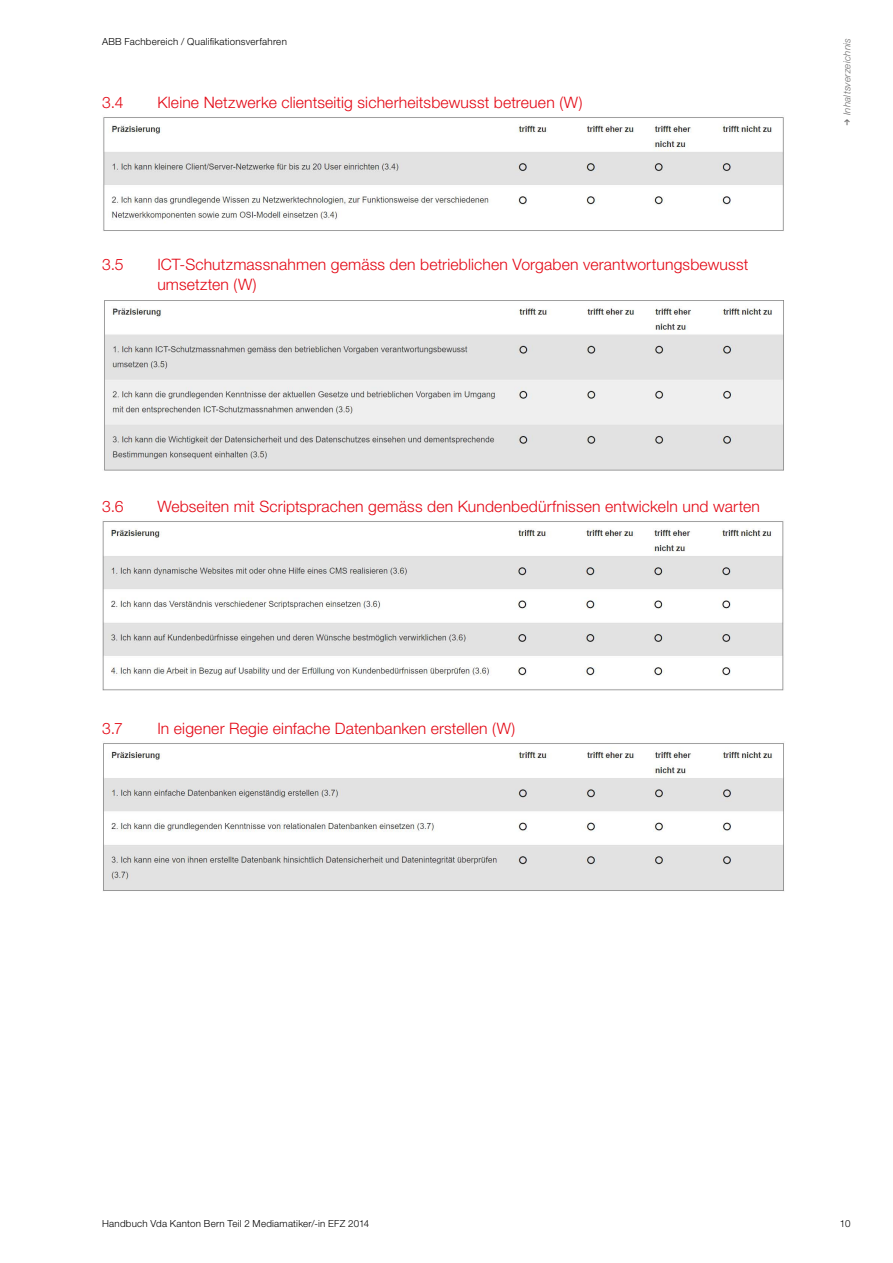
<style>
.page{position:relative;width:893px;height:1263px;background:#fff}
.page>*{position:absolute;margin:0;border:0;box-sizing:border-box;transform-origin:0 0}
.t1{font:300 15.75px/20.2px "Helvetica Neue LT Std";letter-spacing:.01em;color:#e30613}
.t2{font:300 9.75px "Helvetica Neue LT Std";letter-spacing:.025em;color:#000}
.t3{font:italic 300 9.75px "Helvetica Neue LT Std";letter-spacing:.015em;color:#706f6f}
</style>
<div class="page">
<img style="left:103px;top:117px;width:681px;height:114px">
<img style="left:104px;top:300px;width:680px;height:171px">
<img style="left:102px;top:521px;width:682px;height:170px">
<img style="left:103px;top:743px;width:681px;height:148px">
<p class="t2" style="left:102px;top:36px;width:186px">ABB Fachbereich / Qualifikationsverfahren</p>
<p class="t1" style="left:102px;top:92px;width:23px">3.4</p>
<p class="t1" style="left:157px;top:92px;width:427px">Kleine Netzwerke clientseitig sicherheitsbewusst betreuen (W)</p>
<p class="t1" style="left:102px;top:254px;width:23px">3.5</p>
<p class="t1" style="left:157px;top:254px;width:592px">ICT-Schutzmassnahmen gemäss den betrieblichen Vorgaben verantwortungsbewusst umsetzten (W)</p>
<p class="t1" style="left:102px;top:496px;width:23px">3.6</p>
<p class="t1" style="left:157px;top:496px;width:604px">Webseiten mit Scriptsprachen gemäss den Kundenbedürfnissen entwickeln und warten</p>
<p class="t1" style="left:102px;top:718px;width:23px">3.7</p>
<p class="t1" style="left:157px;top:718px;width:360px">In eigener Regie einfache Datenbanken erstellen (W)</p>
<p class="t3" style="left:841px;top:115px;width:79px;rotate:-90deg">Inhaltsverzeichnis</p>
<p class="t2" style="left:102px;top:1218px;width:269px">Handbuch Vda Kanton Bern Teil 2 Mediamatiker/-in EFZ 2014</p>
<p class="t2" style="left:840px;top:1218px;width:12px">10</p>
</div>
